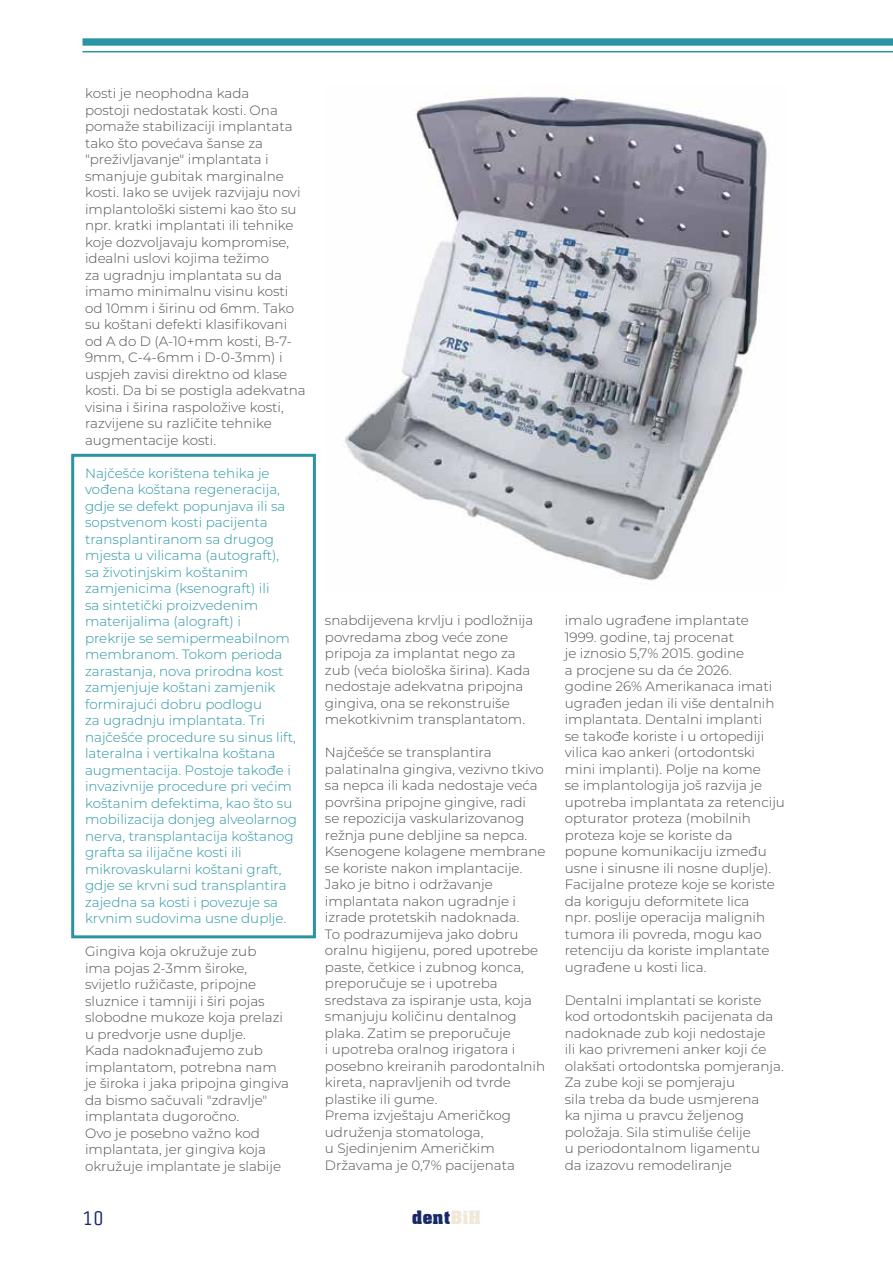
<style>
.page{position:relative;width:893px;height:1263px;background:#fff}
.page>*{position:absolute;margin:0;border:0;box-sizing:border-box;transform-origin:0 0}
.t1{font:21px "Unica One";color:#172969}
.t2{font:700 18px "Aachen BT";color:#172969}
.t3{font:300 13.5px/16.5px "Montserrat";color:#4f4f51}
.t4{font:300 13.5px/16.5px "Montserrat";color:#2994a3}
.s1{color:#f0e8d9}
</style>
<div class="page">
<div style="left:82px;top:38px;width:811px;height:8px;background:#2994a3"></div>
<hr style="left:82px;top:51px;width:811px;height:1px;background:#2994a3">
<img style="left:344px;top:93px;width:423px;height:488px">
<div style="left:71px;top:454px;width:245px;height:484px;border:3px solid #2994a3"></div>
<p class="t3" style="left:85px;top:85px;width:222px">kosti je neophodna kada<br>postoji nedostatak kosti. Ona pomaže stabilizaciji implantata tako što povećava šanse za "preživljavanje" implantata i smanjuje gubitak marginalne kosti. Iako se uvijek razvijaju novi implantološki sistemi kao što su npr. kratki implantati ili tehnike koje dozvoljavaju kompromise, idealni uslovi kojima težimo<br>za ugradnju implantata su da imamo minimalnu visinu kosti od 10mm i širinu od 6mm. Tako su koštani defekti klasifikovani od A do D (A-10+mm kosti, B-7-<br>9mm, C-4-6mm i D-0-3mm) i uspjeh zavisi direktno od klase kosti. Da bi se postigla adekvatna visina i širina raspoložive kosti, razvijene su različite tehnike augmentacije kosti.</p>
<p class="t4" style="left:85px;top:464px;width:213px">Najčešće korištena tehika je vođena koštana regeneracija, gdje se defekt popunjava ili sa sopstvenom kosti pacijenta transplantiranom sa drugog mjesta u vilicama (autograft), sa životinjskim koštanim zamjenicima (ksenograft) ili<br>sa sintetički proizvedenim materijalima (alograft) i<br>prekrije se semipermeabilnom membranom. Tokom perioda zarastanja, nova prirodna kost zamjenjuje koštani zamjenik formirajući dobru podlogu<br>za ugradnju implantata. Tri najčešće procedure su sinus lift, lateralna i vertikalna koštana augmentacija. Postoje takođe i invazivnije procedure pri većim koštanim defektima, kao što su mobilizacija donjeg alveolarnog nerva, transplantacija koštanog grafta sa ilijačne kosti ili mikrovaskularni koštani graft, gdje se krvni sud transplantira zajedna sa kosti i povezuje sa krvnim sudovima usne duplje.</p>
<p class="t3" style="left:85px;top:942px;width:206px">Gingiva koja okružuje zub<br>ima pojas 2-3mm široke, svijetlo ružičaste, pripojne sluznice i tamniji i širi pojas slobodne mukoze koja prelazi u predvorje usne duplje.<br>Kada nadoknađujemo zub implantatom, potrebna nam je široka i jaka pripojna gingiva da bismo sačuvali "zdravlje" implantata dugoročno.<br>Ovo je posebno važno kod implantata, jer gingiva koja okružuje implantate je slabije</p>
<p class="t3" style="left:325px;top:612px;width:210px">snabdijevena krvlju i podložnija povredama zbog veće zone pripoja za implantat nego za zub (veća biološka širina). Kada nedostaje adekvatna pripojna gingiva, ona se rekonstruiše mekotkivnim transplantatom.</p>
<p class="t3" style="left:325px;top:744px;width:222px">Najčešće se transplantira palatinalna gingiva, vezivno tkivo sa nepca ili kada nedostaje veća površina pripojne gingive, radi<br>se repozicija vaskularizovanog režnja pune debljine sa nepca.<br>Ksenogene kolagene membrane se koriste nakon implantacije.<br>Jako je bitno i održavanje implantata nakon ugradnje i izrade protetskih nadoknada.<br>To podrazumijeva jako dobru oralnu higijenu, pored upotrebe paste, četkice i zubnog konca, preporučuje se i upotreba sredstava za ispiranje usta, koja smanjuju količinu dentalnog plaka. Zatim se preporučuje<br>i upotreba oralnog irigatora i posebno kreiranih parodontalnih kireta, napravljenih od tvrde plastike ili gume.<br>Prema izvještaju Američkog udruženja stomatologa,<br>u Sjedinjenim Američkim<br>Državama je 0,7% pacijenata</p>
<h1 class="t1" style="left:83px;top:1206px;width:23px">10</h1>
<h2 class="t2" style="left:412px;top:1206px;width:71px">dent<span class="s1">BiH</span></h2>
<p class="t3" style="left:565px;top:612px;width:222px">imalo ugrađene implantate<br>1999. godine, taj procenat<br>je iznosio 5,7% 2015. godine<br>a procjene su da će 2026.<br>godine 26% Amerikanaca imati ugrađen jedan ili više dentalnih implantata. Dentalni implanti<br>se takođe koriste i u ortopediji vilica kao ankeri (ortodontski mini implanti). Polje na kome<br>se implantologija još razvija je upotreba implantata za retenciju opturator proteza (mobilnih proteza koje se koriste da popune komunikaciju između usne i sinusne ili nosne duplje).<br>Facijalne proteze koje se koriste da koriguju deformitete lica<br>npr. poslije operacija malignih tumora ili povreda, mogu kao retenciju da koriste implantate ugrađene u kosti lica.</p>
<p class="t3" style="left:565px;top:991px;width:220px">Dentalni implantati se koriste kod ortodontskih pacijenata da nadoknade zub koji nedostaje<br>ili kao privremeni anker koji će olakšati ortodontska pomjeranja.<br>Za zube koji se pomjeraju<br>sila treba da bude usmjerena<br>ka njima u pravcu željenog položaja. Sila stimuliše ćelije<br>u periodontalnom ligamentu<br>da izazovu remodeliranje</p>
</div>
